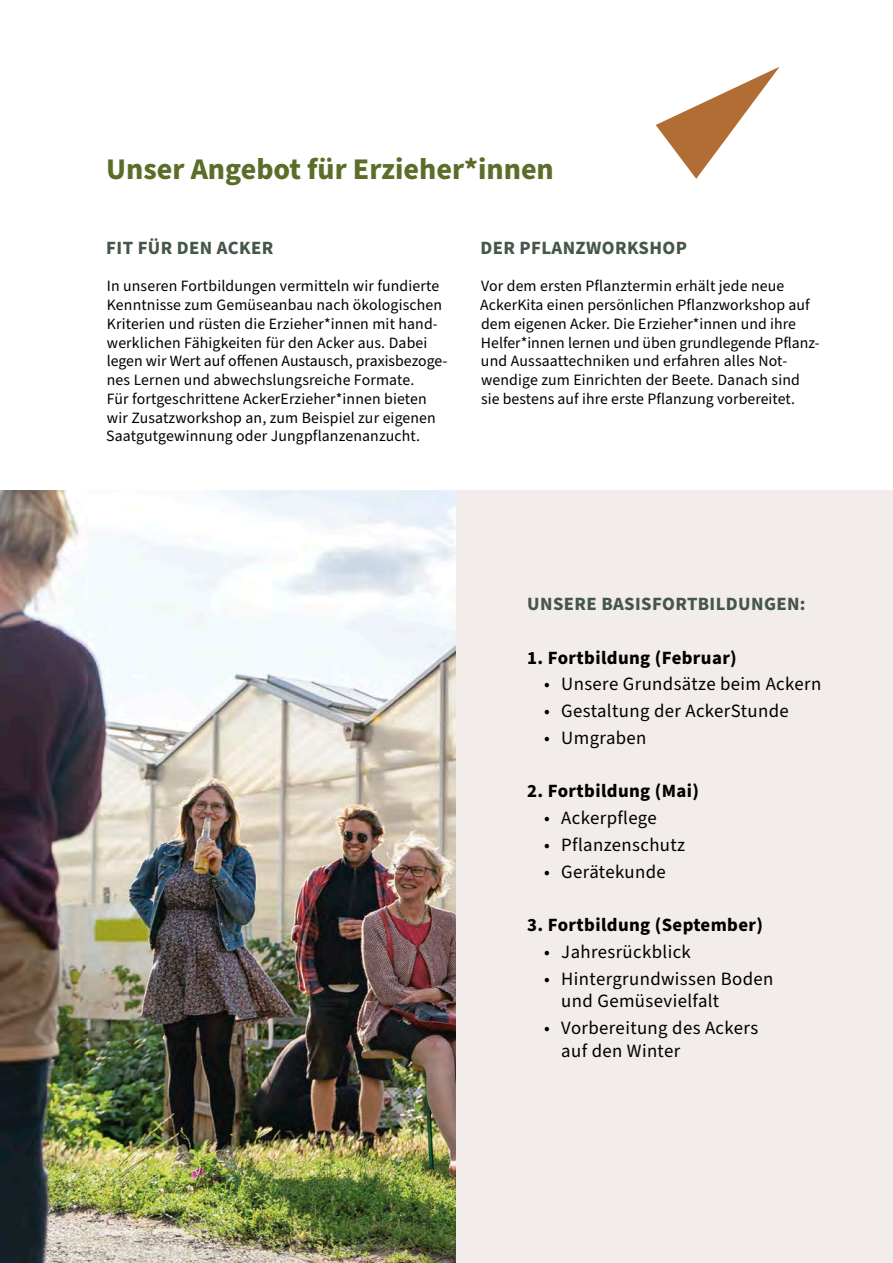
<style>
.page{position:relative;width:893px;height:1263px;background:#fff}
.page>*{position:absolute;margin:0;border:0;box-sizing:border-box;transform-origin:0 0}
.t1{font:700 30px "Source Sans Pro";color:#5b6d28}
.t2{font:18.75px/22.5px "Source Sans Pro";letter-spacing:.02em;color:#000}
.t3{font:700 18.75px "Source Sans Pro";letter-spacing:.02em;color:#000}
.t4{font:700 18.75px "Source Sans Pro";letter-spacing:.02em;color:#45564a}
.t5{font:15.75px/18.8px "Source Sans Pro";letter-spacing:.01em;color:#000}
</style>
<div class="page">
<div style="left:0;top:490px;width:893px;height:773px;background:#f2edea"></div>
<img style="left:0;top:490px;width:455px;height:773px">
<svg style="left:656px;top:67px;width:124px;height:112px"></svg>
<h1 class="t1" style="left:106px;top:148px;width:449px">Unser Angebot für Erzieher*innen</h1>
<p class="t4" style="left:106px;top:235px;width:169px">FIT FÜR DEN ACKER</p>
<p class="t5" style="left:106px;top:277px;width:343px">In unseren Fortbildungen vermitteln wir fundierte Kenntnisse zum Gemüseanbau nach ökologischen Kriterien und rüsten die Erzieher*innen mit hand&shy;werklichen Fähigkeiten für den Acker aus. Dabei legen wir Wert auf offenen Austausch, praxisbezoge&shy;nes Lernen und abwechslungsreiche Formate.<br>Für fortgeschrittene AckerErzieher*innen bieten wir Zusatzworkshop an, zum Beispiel zur eigenen Saatgutgewinnung oder Jungpflanzenanzucht.</p>
<p class="t4" style="left:480px;top:235px;width:208px">DER PFLANZWORKSHOP</p>
<p class="t5" style="left:480px;top:277px;width:340px">Vor dem ersten Pflanztermin erhält jede neue AckerKita einen persönlichen Pflanzworkshop auf dem eigenen Acker. Die Erzieher*innen und ihre Helfer*innen lernen und üben grundlegende Pflanz&shy;und Aussaattechniken und erfahren alles Not&shy;wendige zum Einrichten der Beete. Danach sind sie bestens auf ihre erste Pflanzung vorbereitet.</p>
<p class="t4" style="left:527px;top:591px;width:280px">UNSERE BASISFORTBILDUNGEN:</p>
<p class="t3" style="left:527px;top:645px;width:211px">1. Fortbildung (Februar)</p>
<p class="t2" style="left:544px;top:673px;width:279px">• Unsere Grundsätze beim Ackern</p>
<p class="t2" style="left:544px;top:700px;width:246px">• Gestaltung der AckerStunde</p>
<p class="t2" style="left:544px;top:727px;width:104px">• Umgraben</p>
<p class="t3" style="left:527px;top:778px;width:173px">2. Fortbildung (Mai)</p>
<p class="t2" style="left:544px;top:807px;width:114px">• Ackerpflege</p>
<p class="t2" style="left:544px;top:834px;width:142px">• Pflanzenschutz</p>
<p class="t2" style="left:544px;top:861px;width:123px">• Gerätekunde</p>
<p class="t3" style="left:527px;top:912px;width:237px">3. Fortbildung (September)</p>
<p class="t2" style="left:544px;top:941px;width:148px">• Jahresrückblick</p>
<p class="t2" style="left:561px;top:968px;width:214px;text-indent:-17px">• Hintergrundwissen Boden und Gemüsevielfalt</p>
<p class="t2" style="left:561px;top:1017px;width:198px;text-indent:-17px">• Vorbereitung des Ackers auf den Winter</p>
</div>
